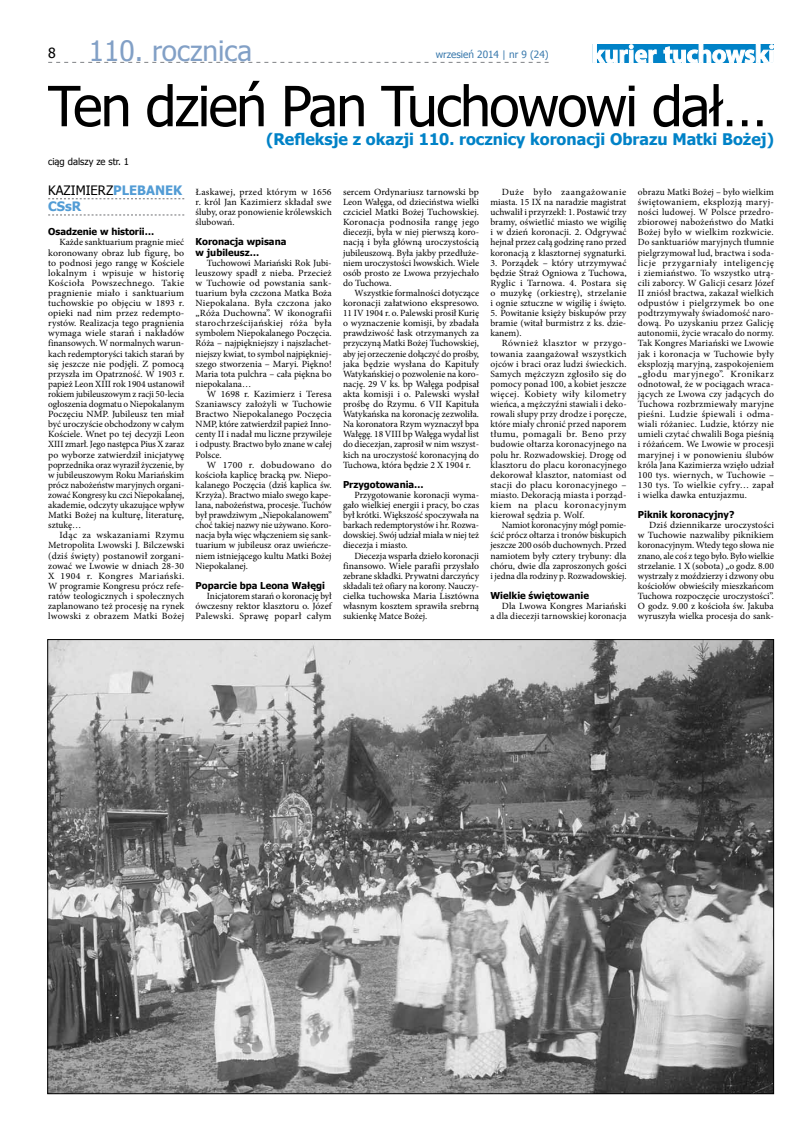
<style>
.page{position:relative;width:808px;height:1134px;background:#fff}
.page>*{position:absolute;margin:0;border:0;box-sizing:border-box;transform-origin:0 0}
.t1{font:55.5px "Tahoma";letter-spacing:-.03em;color:#000}
.t2{font:28px "Tahoma";color:#82a0c6}
.t3{font:700 16px "Tahoma";color:#0082c7}
.t4{font:13px "Tahoma";color:#000}
.t5{font:700 13px "Tahoma";color:#529cd5}
.t6{font:10px "Tahoma";color:#3b7aad}
.t7{font:9.5px/10.1px "Minion Pro";color:#000;text-align:justify}
.t8{font:700 9.5px/10.1px "Tahoma";color:#000}
.t9{font:9.5px "Tahoma";color:#000}
.s1{font-size:14px;color:#000}
.s2{font-weight:700;color:#529cd5}
</style>
<div class="page">
<svg style="left:48px;top:62px;width:501px;height:1px"></svg>
<div style="left:593px;top:44px;width:181px;height:19px;background:#0082c7"></div>
<svg style="left:592px;top:44px;width:65px;height:19px"></svg>
<svg style="left:663px;top:44px;width:111px;height:19px"></svg>
<svg style="left:48px;top:198px;width:136px;height:1px"></svg>
<svg style="left:48px;top:215px;width:136px;height:1px"></svg>
<img style="left:50px;top:641px;width:722px;height:451px">
<h2 class="t2" style="left:48px;top:32px;width:205px"><span class="s1">8</span> 110. rocznica</h2>
<p class="t6" style="left:436px;top:48px;width:114px">wrzesień 2014 | nr 9 (24)</p>
<h1 class="t1" style="left:48px;top:69px;width:721px">Ten dzień Pan Tuchowowi dał…</h1>
<h3 class="t3" style="left:266px;top:128px;width:509px">(Refleksje z okazji 110. rocznicy koronacji Obrazu Matki Bożej)</h3>
<p class="t9" style="left:48px;top:155px;width:83px">ciąg dalszy ze str. 1</p>
<h3 class="t4" style="left:48px;top:181px;width:99px">kazimierz<span class="s2">pleban</span></h3>
<h3 class="t5" style="left:165px;top:181px;width:17px">ek</h3>
<h3 class="t5" style="left:48px;top:197px;width:35px">CSsR</h3>
<p class="t8" style="left:48px;top:226px;width:108px">Osadzenie w historii…</p>
<p class="t7" style="left:48px;top:237px;width:138px;text-indent:11px">Każde sanktuarium pragnie mieć koronowany obraz lub figurę, bo to podnosi jego rangę w Kościele lokalnym i wpisuje w historię Kościoła Powszechnego. Takie pragnienie miało i sanktuarium tuchowskie po objęciu w 1893 r. opieki nad nim przez redempto&shy;rystów. Realizacja tego pragnienia wymaga wiele starań i nakładów finansowych. W normalnych warun&shy;kach redemptoryści takich starań by się jeszcze nie podjęli. Z pomocą przyszła im Opatrzność. W 1903 r. papież Leon XIII rok 1904 ustanowił rokiem jubileuszowym z racji 50-lecia ogłoszenia dogmatu o Niepokalanym Poczęciu NMP. Jubileusz ten miał być uroczyście obchodzony w całym Kościele. Wnet po tej decyzji Leon XIII zmarł. Jego następca Pius X zaraz po wyborze zatwierdził inicjatywę poprzednika oraz wyraził życzenie, by w jubileuszowym Roku Mariańskim prócz nabożeństw maryjnych organi&shy;zować Kongresy ku czci Niepokalanej, akademie, odczyty ukazujące wpływ Matki Bożej na kulturę, literaturę, sztukę…</p>
<p class="t7" style="left:48px;top:530px;width:138px;text-indent:11px">Idąc za wskazaniami Rzymu Metropolita Lwowski J. Bilczewski (dziś święty) postanowił zorgani&shy;zować we Lwowie w dniach 28-30<br>X 1904 r. Kongres Mariański.<br>W programie Kongresu prócz refe&shy;ratów teologicznych i społecznych zaplanowano też procesję na rynek lwowski z obrazem Matki Bożej</p>
<p class="t7" style="left:490px;top:187px;width:138px;text-indent:11px">Duże było zaangażowanie miasta. 15 IX na naradzie magistrat uchwalił i przyrzekł: 1. Postawić trzy bramy, oświetlić miasto we wigilię i w dzień koronacji. 2. Odgrywać hejnał przez całą godzinę rano przed koronacją z klasztornej sygnaturki.</p>
<p class="t7" style="left:490px;top:258px;width:138px">3. Porządek – który utrzymywać będzie Straż Ogniowa z Tuchowa, Ryglic i Tarnowa. 4. Postara się o muzykę (orkiestrę), strzelanie i ognie sztuczne w wigilię i święto.</p>
<p class="t7" style="left:490px;top:308px;width:137px">5. Powitanie księży biskupów przy bramie (witał burmistrz z ks. dzie&shy;kanem).</p>
<p class="t7" style="left:490px;top:338px;width:138px;text-indent:11px">Również klasztor w przygo&shy;towania zaangażował wszystkich ojców i braci oraz ludzi świeckich.<br>Samych mężczyzn zgłosiło się do pomocy ponad 100, a kobiet jeszcze więcej. Kobiety wiły kilometry wieńca, a mężczyźni stawiali i deko&shy;rowali słupy przy drodze i poręcze, które miały chronić przed naporem tłumu, pomagali br. Beno przy budowie ołtarza koronacyjnego na polu hr. Rozwadowskiej. Drogę od klasztoru do placu koronacyjnego dekorował klasztor, natomiast od stacji do placu koronacyjnego – miasto. Dekoracją miasta i porząd&shy;kiem na placu koronacyjnym kierował sędzia p. Wolf.</p>
<p class="t7" style="left:490px;top:520px;width:138px;text-indent:11px">Namiot koronacyjny mógł pomie&shy;ścić prócz ołtarza i tronów biskupich jeszcze 200 osób duchownych. Przed namiotem były cztery trybuny: dla chóru, dwie dla zaproszonych gości i jedna dla rodziny p. Rozwadowskiej.</p>
<p class="t8" style="left:490px;top:590px;width:100px">Wielkie świętowanie</p>
<p class="t7" style="left:490px;top:601px;width:138px;text-align:right">Dla Lwowa Kongres Mariański<br>a dla diecezji tarnowskiej koronacja</p>
<p class="t7" style="left:638px;top:187px;width:138px">obrazu Matki Bożej – było wielkim świętowaniem, eksplozją maryj&shy;ności ludowej. W Polsce przedro&shy;zbiorowej nabożeństwo do Matki Bożej było w wielkim rozkwicie.<br>Do sanktuariów maryjnych tłumnie pielgrzymował lud, bractwa i soda&shy;licje przygarniały inteligencję i ziemiaństwo. To wszystko utrą&shy;cili zaborcy. W Galicji cesarz Józef II zniósł bractwa, zakazał wielkich odpustów i pielgrzymek bo one podtrzymywały świadomość naro&shy;dową. Po uzyskaniu przez Galicję autonomii, życie wracało do normy.<br>Tak Kongres Mariański we Lwowie jak i koronacja w Tuchowie były eksplozją maryjną, zaspokojeniem „głodu maryjnego”. Kronikarz odnotował, że w pociągach wraca&shy;jących ze Lwowa czy jadących do Tuchowa rozbrzmiewały maryjne pieśni. Ludzie śpiewali i odma&shy;wiali różaniec. Ludzie, którzy nie umieli czytać chwalili Boga pieśnią i różańcem. We Lwowie w procesji maryjnej i w ponowieniu ślubów króla Jana Kazimierza wzięło udział 100 tys. wiernych, w Tuchowie – 130 tys. To wielkie cyfry… zapał i wielka dawka entuzjazmu.</p>
<p class="t8" style="left:638px;top:509px;width:98px">Piknik koronacyjny?</p>
<p class="t7" style="left:638px;top:520px;width:138px;text-indent:11px">Dziś dziennikarze uroczystości w Tuchowie nazwaliby piknikiem koronacyjnym. Wtedy tego słowa nie znano, ale coś z tego było. Było wielkie strzelanie. 1 X (sobota) „o godz. 8.00 wystrzały z moździerzy i dzwony obu kościołów obwieściły mieszkańcom Tuchowa rozpoczęcie uroczystości”.<br>O godz. 9.00 z kościoła św. Jakuba wyruszyła wielka procesja do sank-</p>
<p class="t7" style="left:196px;top:187px;width:138px">Łaskawej, przed którym w 1656 r. król Jan Kazimierz składał swe śluby, oraz ponowienie królewskich ślubowań.</p>
<p class="t8" style="left:196px;top:236px;width:92px">Koronacja wpisana w jubileusz…</p>
<p class="t7" style="left:196px;top:258px;width:138px;text-indent:11px">Tuchowowi Mariański Rok Jubi&shy;leuszowy spadł z nieba. Przecież w Tuchowie od powstania sank&shy;tuarium była czczona Matka Boża Niepokalana. Była czczona jako „Róża Duchowna”. W ikonografii starochrześcijańskiej róża była symbolem Niepokalanego Poczęcia.<br>Róża – najpiękniejszy i najszlachet&shy;niejszy kwiat, to symbol najpiękniej&shy;szego stworzenia – Maryi. Piękno!<br>Maria tota pulchra – cała piękna bo niepokalana…</p>
<p class="t7" style="left:196px;top:389px;width:138px;text-indent:11px">W 1698 r. Kazimierz i Teresa Szaniawscy założyli w Tuchowie Bractwo Niepokalanego Poczęcia NMP, które zatwierdził papież Inno&shy;centy II i nadał mu liczne przywileje i odpusty. Bractwo było znane w całej Polsce.</p>
<p class="t7" style="left:196px;top:460px;width:138px;text-indent:11px">W 1700 r. dobudowano do kościoła kaplicę bracką pw. Niepo&shy;kalanego Poczęcia (dziś kaplica św.<br>Krzyża). Bractwo miało swego kape&shy;lana, nabożeństwa, procesje. Tuchów był prawdziwym „Niepokalanowem” choć takiej nazwy nie używano. Koro&shy;nacja była więc włączeniem się sank&shy;tuarium w jubileusz oraz uwieńcze&shy;niem istniejącego kultu Matki Bożej Niepokalanej.</p>
<p class="t8" style="left:196px;top:580px;width:131px">Poparcie bpa Leona Wałęgi</p>
<p class="t7" style="left:196px;top:591px;width:138px;text-indent:11px">Inicjatorem starań o koronację był ówczesny rektor klasztoru o. Józef Palewski. Sprawę poparł całym</p>
<p class="t7" style="left:343px;top:187px;width:138px">sercem Ordynariusz tarnowski bp Leon Wałęga, od dzieciństwa wielki czciciel Matki Bożej Tuchowskiej.<br>Koronacja podnosiła rangę jego diecezji, była w niej pierwszą koro&shy;nacją i była główną uroczystością jubileuszową. Była jakby przedłuże&shy;niem uroczystości lwowskich. Wiele osób prosto ze Lwowa przyjechało do Tuchowa.</p>
<p class="t7" style="left:343px;top:288px;width:138px;text-indent:11px">Wszystkie formalności dotyczące koronacji załatwiono ekspresowo.<br>11 IV 1904 r. o. Palewski prosił Kurię o wyznaczenie komisji, by zbadała prawdziwość łask otrzymanych za przyczyną Matki Bożej Tuchowskiej, aby jej orzeczenie dołączyć do prośby, jaka będzie wysłana do Kapituły Watykańskiej o pozwolenie na koro&shy;nację. 29 V ks. bp Wałęga podpisał akta komisji i o. Palewski wysłał prośbę do Rzymu. 6 VII Kapituła Watykańska na koronację zezwoliła.<br>Na koronatora Rzym wyznaczył bpa Wałęgę. 18 VIII bp Wałęga wydał list do diecezjan, zaprosił w nim wszyst&shy;kich na uroczystość koronacyjną do Tuchowa, która będzie 2 X 1904 r.</p>
<p class="t8" style="left:343px;top:479px;width:82px">Przygotowania…</p>
<p class="t7" style="left:343px;top:490px;width:138px;text-indent:11px">Przygotowanie koronacji wyma&shy;gało wielkiej energii i pracy, bo czas był krótki. Większość spoczywała na barkach redemptorystów i hr. Rozwa&shy;dowskiej. Swój udział miała w niej też diecezja i miasto.</p>
<p class="t7" style="left:343px;top:550px;width:138px;text-indent:11px">Diecezja wsparła dzieło koronacji finansowo. Wiele parafii przysłało zebrane składki. Prywatni darczyńcy składali też ofiary na korony. Nauczy&shy;cielka tuchowska Maria Lisztówna własnym kosztem sprawiła srebrną sukienkę Matce Bożej.</p>
</div>
